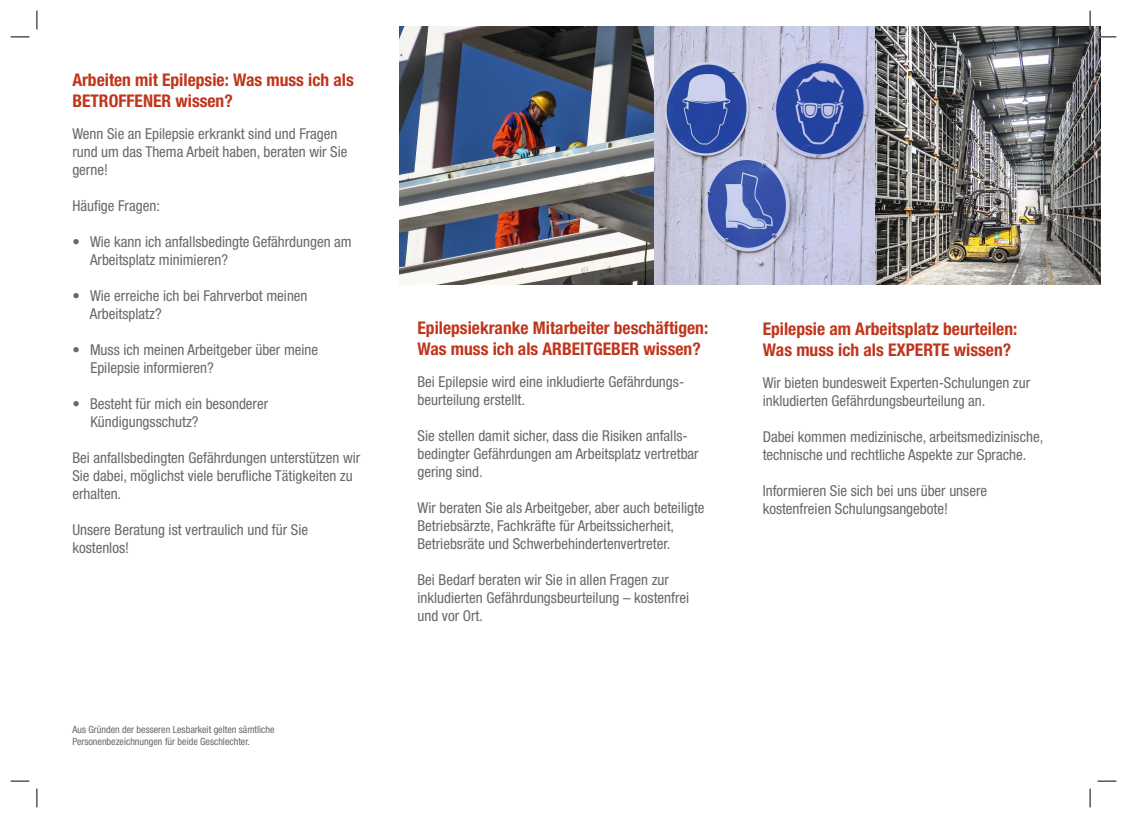
<style>
.page{position:relative;width:1127px;height:818px;background:#fff}
.page>*{position:absolute;margin:0;border:0;box-sizing:border-box;transform-origin:0 0}
.t1{font:700 condensed 17.5px/21px "Helvetica Neue";color:#c0351c}
.t2{font:condensed 15px/18px "Helvetica Neue";color:#686868}
.t3{font:condensed 10px/12px "Helvetica Neue";color:#686868}
</style>
<div class="page">
<img style="left:399px;top:26px;width:255px;height:259px">
<img style="left:654px;top:26px;width:446px;height:259px">
<svg style="left:11px;top:36px;width:18px;height:2px"></svg>
<svg style="left:1097px;top:36px;width:18px;height:2px"></svg>
<svg style="left:11px;top:780px;width:18px;height:2px"></svg>
<svg style="left:1097px;top:780px;width:18px;height:2px"></svg>
<svg style="left:36px;top:11px;width:2px;height:18px"></svg>
<svg style="left:36px;top:788px;width:2px;height:19px"></svg>
<svg style="left:1088px;top:11px;width:2px;height:18px"></svg>
<svg style="left:1089px;top:788px;width:1px;height:19px"></svg>
<p class="t1" style="left:72px;top:69px;width:283px">Arbeiten mit Epilepsie: Was muss ich als<br>BETROFFENER wissen?</p>
<p class="t2" style="left:72px;top:125px;width:276px">Wenn Sie an Epilepsie erkrankt sind und Fragen rund um das Thema Arbeit haben, beraten wir Sie gerne!</p>
<p class="t2" style="left:72px;top:197px;width:89px">Häufige Fragen:</p>
<p class="t2" style="left:90px;top:233px;width:263px;text-indent:-18px">• Wie kann ich anfallsbedingte Gefährdungen am<br>Arbeitsplatz minimieren?</p>
<p class="t2" style="left:90px;top:287px;width:219px;text-indent:-17px">• Wie erreiche ich bei Fahrverbot meinen<br>Arbeitsplatz?</p>
<p class="t2" style="left:90px;top:341px;width:229px;text-indent:-18px">• Muss ich meinen Arbeitgeber über meine<br>Epilepsie informieren?</p>
<p class="t2" style="left:90px;top:395px;width:179px;text-indent:-18px">• Besteht für mich ein besonderer<br>Kündigungsschutz?</p>
<p class="t2" style="left:72px;top:449px;width:289px">Bei anfallsbedingten Gefährdungen unterstützen wir<br>Sie dabei, möglichst viele berufliche Tätigkeiten zu erhalten.</p>
<p class="t2" style="left:72px;top:521px;width:237px">Unsere Beratung ist vertraulich und für Sie kostenlos!</p>
<p class="t3" style="left:72px;top:723px;width:204px">Aus Gründen der besseren Lesbarkeit gelten sämtliche<br>Personenbezeichnungen für beide Geschlechter.</p>
<p class="t1" style="left:417px;top:317px;width:292px">Epilepsiekranke Mitarbeiter beschäftigen:<br>Was muss ich als ARBEITGEBER wissen?</p>
<p class="t2" style="left:417px;top:373px;width:268px">Bei Epilepsie wird eine inkludierte Gefährdungs&shy;beurteilung erstellt.</p>
<p class="t2" style="left:417px;top:427px;width:283px">Sie stellen damit sicher, dass die Risiken anfalls&shy;bedingter Gefährdungen am Arbeitsplatz vertretbar</p>
<p class="t2" style="left:417px;top:463px;width:67px">gering sind.</p>
<p class="t2" style="left:417px;top:499px;width:288px">Wir beraten Sie als Arbeitgeber, aber auch beteiligte<br>Betriebsärzte, Fachkräfte für Arbeitssicherheit,<br>Betriebsräte und Schwerbehindertenvertreter.</p>
<p class="t2" style="left:417px;top:571px;width:273px">Bei Bedarf beraten wir Sie in allen Fragen zur inkludierten Gefährdungsbeurteilung – kostenfrei und vor Ort.</p>
<p class="t1" style="left:762px;top:318px;width:256px">Epilepsie am Arbeitsplatz beurteilen:</p>
<p class="t2" style="left:762px;top:373px;width:269px">Wir bieten bundesweit Experten-Schulungen zur inkludierten Gefährdungsbeurteilung an.</p>
<p class="t2" style="left:762px;top:427px;width:282px">Dabei kommen medizinische, arbeitsmedizinische, technische und rechtliche Aspekte zur Sprache.</p>
<p class="t2" style="left:762px;top:481px;width:226px">Informieren Sie sich bei uns über unsere kostenfreien Schulungsangebote!</p>
<p class="t1" style="left:762px;top:339px;width:250px">Was muss ich als EXPERTE wissen?</p>
</div>
